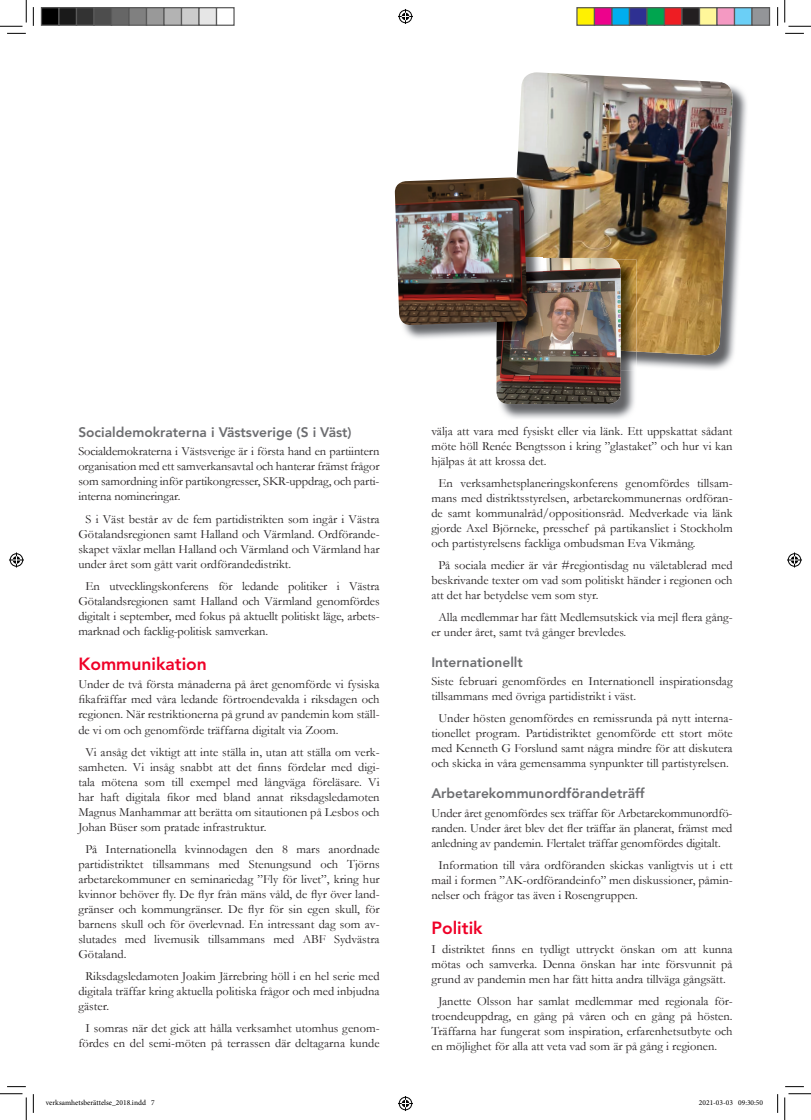
<style>
.page{position:relative;width:811px;height:1120px;background:#fff}
.page>*{position:absolute;margin:0;border:0;box-sizing:border-box;transform-origin:0 0}
.t1{font:800 17.5px "Avenir LT Pro";color:#ef0027}
.t2{font:800 13.75px "Avenir LT Pro";color:#6c6d70}
.t3{font:12.5px/15px "Garamond";color:#231f20;text-align:justify}
.t4{font:7.5px "Minion Pro";color:#000}
</style>
<div class="page">
<img style="left:543px;top:86px;width:204px;height:285px">
<img style="left:516px;top:72px;width:216px;height:283px">
<img style="left:500px;top:371px;width:135px;height:48px">
<img style="left:620px;top:351px;width:16px;height:20px">
<img style="left:615px;top:259px;width:21px;height:92px">
<img style="left:496px;top:340px;width:47px;height:62px">
<img style="left:403px;top:325px;width:93px;height:14px">
<img style="left:528px;top:179px;width:15px;height:79px">
<img style="left:496px;top:258px;width:47px;height:82px">
<img style="left:394px;top:177px;width:134px;height:148px">
<svg style="left:7px;top:33px;width:19px;height:1px"></svg>
<svg style="left:785px;top:33px;width:19px;height:1px"></svg>
<svg style="left:33px;top:7px;width:1px;height:19px"></svg>
<svg style="left:33px;top:1094px;width:1px;height:18px"></svg>
<svg style="left:777px;top:7px;width:1px;height:19px"></svg>
<svg style="left:777px;top:1094px;width:1px;height:18px"></svg>
<svg style="left:0;top:0;width:27px;height:27px"></svg>
<svg style="left:0;top:1093px;width:27px;height:26px"></svg>
<svg style="left:784px;top:0;width:27px;height:27px"></svg>
<svg style="left:784px;top:1093px;width:27px;height:26px"></svg>
<svg style="left:398px;top:9px;width:15px;height:15px"></svg>
<svg style="left:398px;top:1096px;width:15px;height:14px"></svg>
<svg style="left:9px;top:552px;width:15px;height:15px"></svg>
<svg style="left:787px;top:552px;width:15px;height:15px"></svg>
<div style="left:41px;top:8px;width:18px;height:17px;background:#000"></div>
<div style="left:41px;top:7px;width:19px;height:19px;border:1px solid #595959"></div>
<div style="left:59px;top:8px;width:17px;height:17px;background:#1a1a1a"></div>
<div style="left:58px;top:7px;width:19px;height:19px;border:1px solid #595959"></div>
<div style="left:76px;top:8px;width:18px;height:17px;background:#333"></div>
<div style="left:76px;top:7px;width:19px;height:19px;border:1px solid #595959"></div>
<div style="left:94px;top:8px;width:17px;height:17px;background:#4d4d4d"></div>
<div style="left:93px;top:7px;width:19px;height:19px;border:1px solid #595959"></div>
<div style="left:111px;top:8px;width:18px;height:17px;background:#666"></div>
<div style="left:111px;top:7px;width:19px;height:19px;border:1px solid #595959"></div>
<div style="left:129px;top:8px;width:17px;height:17px;background:#808080"></div>
<div style="left:128px;top:7px;width:19px;height:19px;border:1px solid #595959"></div>
<div style="left:146px;top:8px;width:18px;height:17px;background:#999"></div>
<div style="left:146px;top:7px;width:19px;height:19px;border:1px solid #595959"></div>
<div style="left:164px;top:8px;width:17px;height:17px;background:#b3b3b3"></div>
<div style="left:163px;top:7px;width:19px;height:19px;border:1px solid #595959"></div>
<div style="left:181px;top:8px;width:18px;height:17px;background:#ccc"></div>
<div style="left:181px;top:7px;width:19px;height:19px;border:1px solid #595959"></div>
<div style="left:199px;top:8px;width:17px;height:17px;background:#e6e6e6"></div>
<div style="left:198px;top:7px;width:19px;height:19px;border:1px solid #595959"></div>
<div style="left:216px;top:7px;width:19px;height:19px;border:1px solid #595959"></div>
<div style="left:577px;top:8px;width:17px;height:17px;background:#fff101"></div>
<div style="left:576px;top:7px;width:19px;height:19px;border:1px solid #595959"></div>
<div style="left:594px;top:8px;width:18px;height:17px;background:#ed028c"></div>
<div style="left:594px;top:7px;width:18px;height:19px;border:1px solid #595959"></div>
<div style="left:612px;top:8px;width:17px;height:17px;background:#00aeef"></div>
<div style="left:611px;top:7px;width:19px;height:19px;border:1px solid #595959"></div>
<div style="left:629px;top:8px;width:18px;height:17px;background:#2e3092"></div>
<div style="left:629px;top:7px;width:18px;height:19px;border:1px solid #595959"></div>
<div style="left:647px;top:8px;width:17px;height:17px;background:#00a54f"></div>
<div style="left:646px;top:7px;width:19px;height:19px;border:1px solid #595959"></div>
<div style="left:664px;top:8px;width:18px;height:17px;background:#ee1d23"></div>
<div style="left:664px;top:7px;width:18px;height:19px;border:1px solid #595959"></div>
<div style="left:682px;top:8px;width:17px;height:17px;background:#231f20"></div>
<div style="left:681px;top:7px;width:19px;height:19px;border:1px solid #595959"></div>
<div style="left:699px;top:8px;width:18px;height:17px;background:#fff79a"></div>
<div style="left:699px;top:7px;width:18px;height:19px;border:1px solid #595959"></div>
<div style="left:717px;top:8px;width:17px;height:17px;background:#f499c2"></div>
<div style="left:716px;top:7px;width:19px;height:19px;border:1px solid #595959"></div>
<div style="left:734px;top:8px;width:18px;height:17px;background:#6bcff6"></div>
<div style="left:734px;top:7px;width:18px;height:19px;border:1px solid #595959"></div>
<div style="left:752px;top:8px;width:17px;height:17px;background:#939598"></div>
<div style="left:751px;top:7px;width:19px;height:19px;border:1px solid #595959"></div>
<p class="t2" style="left:78px;top:424px;width:275px">Socialdemokraterna i Västsverige (S i Väst)</p>
<p class="t3" style="left:78px;top:443px;width:303px">Socialdemokraterna i Västsverige är i första hand en partiintern organisation med ett samverkansavtal och hanterar främst frågor som samordning inför partikongresser, SKR-uppdrag, och parti&shy;interna nomineringar.</p>
<p class="t3" style="left:78px;top:510px;width:303px;text-indent:7px">S i Väst består av de fem partidistrikten som ingår i Västra Götalandsregionen samt Halland och Värmland. Ordförande&shy;skapet växlar mellan Halland och Värmland och Värmland har under året som gått varit ordförandedistrikt.</p>
<p class="t3" style="left:78px;top:577px;width:303px;text-indent:7px">En utvecklingskonferens för ledande politiker i Västra Götalandsregionen samt Halland och Värmland genomfördes digitalt i september, med fokus på aktuellt politiskt läge, arbets&shy;marknad och facklig-politisk samverkan.</p>
<h1 class="t1" style="left:78px;top:653px;width:130px">Kommunikation</h1>
<p class="t3" style="left:78px;top:676px;width:303px">Under de två första månaderna på året genomförde vi fysiska fikafräffar med våra ledande förtroendevalda i riksdagen och regionen. När restriktionerna på grund av pandemin kom ställ&shy;de vi om och genomförde träffarna digitalt via Zoom.</p>
<p class="t3" style="left:78px;top:743px;width:303px;text-indent:7px">Vi ansåg det viktigt att inte ställa in, utan att ställa om verk&shy;samheten. Vi insåg snabbt att det finns fördelar med digi&shy;tala mötena som till exempel med långväga föreläsare. Vi har haft digitala fikor med bland annat riksdagsledamoten Magnus Manhammar att berätta om sitautionen på Lesbos och Johan Büser som pratade infrastruktur.</p>
<p class="t3" style="left:78px;top:840px;width:303px;text-indent:7px">På Internationella kvinnodagen den 8 mars anordnade partidistriktet tillsammans med Stenungsund och Tjörns arbetarekommuner en seminariedag ”Fly för livet”, kring hur kvinnor behöver fly. De flyr från mäns våld, de flyr över land&shy;gränser och kommungränser. De flyr för sin egen skull, för barnens skull och för överlevnad. En intressant dag som av&shy;slutades med livemusik tillsammans med ABF Sydvästra Götaland.</p>
<p class="t3" style="left:78px;top:967px;width:303px;text-indent:7px">Riksdagsledamoten Joakim Järrebring höll i en hel serie med digitala träffar kring aktuella politiska frågor och med inbjudna gäster.</p>
<p class="t3" style="left:78px;top:1019px;width:303px;text-align:center">I somras när det gick att hålla verksamhet utomhus genom&shy;fördes en del semi-möten på terrassen där deltagarna kunde</p>
<p class="t3" style="left:431px;top:422px;width:303px">välja att vara med fysiskt eller via länk. Ett uppskattat sådant möte höll Renée Bengtsson i kring ”glastaket” och hur vi kan hjälpas åt att krossa det.</p>
<p class="t3" style="left:431px;top:475px;width:303px;text-indent:7px">En verksamhetsplaneringskonferens genomfördes tillsam&shy;mans med distriktsstyrelsen, arbetarekommunernas ordföran&shy;de samt kommunalråd/oppositionsråd. Medverkade via länk gjorde Axel Björneke, presschef på partikansliet i Stockholm och partistyrelsens fackliga ombudsman Eva Vikmång.</p>
<p class="t3" style="left:431px;top:557px;width:303px;text-indent:7px">På sociala medier är vår #regiontisdag nu väletablerad med beskrivande texter om vad som politiskt händer i regionen och att det har betydelse vem som styr.</p>
<p class="t3" style="left:431px;top:609px;width:303px;text-indent:7px">Alla medlemmar har fått Medlemsutskick via mejl flera gång&shy;er under året, samt två gånger brevledes.</p>
<p class="t2" style="left:431px;top:653px;width:93px">Internationellt</p>
<p class="t3" style="left:431px;top:673px;width:303px">Siste februari genomfördes en Internationell inspirationsdag tillsammans med övriga partidistrikt i väst.</p>
<p class="t3" style="left:431px;top:710px;width:303px;text-align:center">Under hösten genomfördes en remissrunda på nytt interna&shy;tionellet program. Partidistriktet genomförde ett stort möte med Kenneth G Forslund samt några mindre för att diskutera och skicka in våra gemensamma synpunkter till partistyrelsen.</p>
<p class="t2" style="left:431px;top:785px;width:215px">Arbetarekommunordförandeträff</p>
<p class="t3" style="left:431px;top:804px;width:303px">Under året genomfördes sex träffar för Arbetarekommunordfö&shy;randen. Under året blev det fler träffar än planerat, främst med anledning av pandemin. Flertalet träffar genomfördes digitalt.</p>
<p class="t3" style="left:431px;top:856px;width:303px;text-indent:7px">Information till våra ordföranden skickas vanligtvis ut i ett mail i formen ”AK-ordförandeinfo” men diskussioner, påmin&shy;nelser och frågor tas även i Rosengruppen.</p>
<h1 class="t1" style="left:431px;top:917px;width:53px">Politik</h1>
<p class="t3" style="left:431px;top:940px;width:303px">I distriktet finns en tydligt uttryckt önskan om att kunna mötas och samverka. Denna önskan har inte försvunnit på grund av pandemin men har fått hitta andra tillväga gångsätt.</p>
<p class="t3" style="left:431px;top:992px;width:303px;text-indent:7px">Janette Olsson har samlat medlemmar med regionala för&shy;troendeuppdrag, en gång på våren och en gång på hösten.<br>Träffarna har fungerat som inspiration, erfarenhetsutbyte och en möjlighet för alla att veta vad som är på gång i regionen.</p>
<p class="t4" style="left:46px;top:1097px;width:110px">verksamhetsberättelse_2018.indd 7</p>
<p class="t4" style="left:699px;top:1097px;width:66px">2021-03-03 09:30:50</p>
</div>
